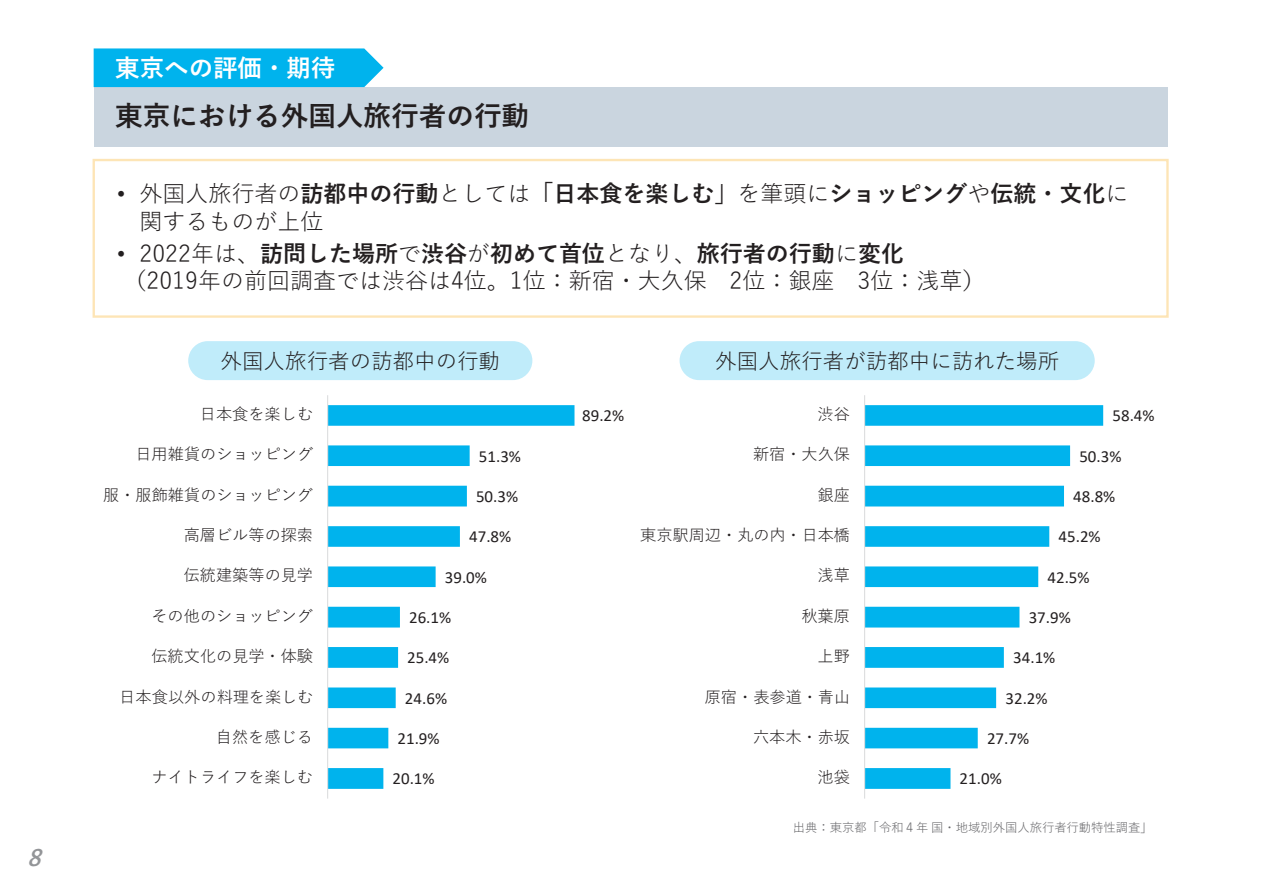
<style>
.page{position:relative;width:1263px;height:893px;background:#fff}
.page>*{position:absolute;margin:0;border:0;box-sizing:border-box;transform-origin:0 0}
.t1{font:700 27.6px "Yu Gothic";color:#231f20}
.t2{font:700 24.45px "Yu Gothic";color:#fff}
.t3{font:700 23.1px "Yu Gothic";color:#231f20}
.t4{font:700 22.95px/27.6px "Yu Gothic";color:#231f20}
.t5{font:22.95px "Yu Gothic";color:#231f20}
.t6{font:italic 700 22.35px "Yu Go";color:#939598}
.t7{font:21.45px "Yu Gothic";color:#231f20}
.t8{font:16.95px "Calibri";letter-spacing:.005em;color:#231f20}
.t9{font:16.2px "Yu Gothic";color:#231f20}
.t10{font:12.3px "Yu Gothic";letter-spacing:-.005em;color:#636366}
.s1{font-family:"Arial";font-weight:400}
.s2{font-weight:400}
</style>
<div class="page">
<div style="left:94px;top:87px;width:1073px;height:59px;background:#cad5df"></div>
<div style="left:94px;top:48px;width:290px;height:39px;background:#00b3ed"></div>
<div style="left:188px;top:341px;width:344px;height:39px;background:#c0ecfa;border-radius:19px"></div>
<div style="left:679px;top:341px;width:416px;height:39px;background:#c0ecfa;border-radius:19px"></div>
<svg style="left:328px;top:405px;width:246px;height:384px"></svg>
<hr style="left:327px;top:395px;width:1px;height:404px;background:#dcdddf">
<svg style="left:865px;top:405px;width:238px;height:384px"></svg>
<hr style="left:864px;top:395px;width:1px;height:404px;background:#dcdddf">
<h3 class="t6" style="left:27px;top:845px;width:24px">8</h3>
<h2 class="t2" style="left:115px;top:54px;width:222px">東京への評価・期待</h2>
<h1 class="t1" style="left:115px;top:100px;width:415px">東京における外国人旅行者の行動</h1>
<h3 class="t4" style="left:140px;top:180px;width:990px;text-indent:-22px"><span class="s1">•</span> <span class="s2">外国人旅行者の</span>訪都中の行動<span class="s2">としては</span>「日本食を楽しむ」<span class="s2">を筆頭に</span>ショッピング<span class="s2">や</span>伝統・文化<span class="s2">に関するものが上位</span></h3>
<h3 class="t3" style="left:117px;top:240px;width:788px"><span class="s1">•</span> <span class="s2">2022年は、</span>訪問した場所<span class="s2">で</span>渋谷<span class="s2">が</span>初めて首位<span class="s2">となり、</span>旅行者の行動<span class="s2">に</span>変化</h3>
<h3 class="t5" style="left:124px;top:260px;width:863px">（2019年の前回調査では渋谷は4位。1位：新宿・大久保 2位：銀座 3位：浅草）</h3>
<h3 class="t7" style="left:221px;top:341px;width:281px">外国人旅行者の訪都中の行動</h3>
<h3 class="t7" style="left:715px;top:341px;width:345px">外国人旅行者が訪都中に訪れた場所</h3>
<p class="t9" style="left:200px;top:399px;width:115px">日本食を楽しむ</p>
<p class="t9" style="left:135px;top:440px;width:179px">日用雑貨のショッピング</p>
<p class="t9" style="left:103px;top:480px;width:211px">服・服飾雑貨のショッピング</p>
<p class="t9" style="left:184px;top:520px;width:131px">高層ビル等の探索</p>
<p class="t9" style="left:184px;top:561px;width:131px">伝統建築等の見学</p>
<p class="t9" style="left:151px;top:601px;width:163px">その他のショッピング</p>
<p class="t9" style="left:151px;top:641px;width:163px">伝統文化の見学・体験</p>
<p class="t9" style="left:119px;top:682px;width:196px">日本食以外の料理を楽しむ</p>
<p class="t9" style="left:216px;top:722px;width:99px">自然を感じる</p>
<p class="t9" style="left:151px;top:762px;width:163px">ナイトライフを楽しむ</p>
<p class="t8" style="left:479px;top:444px;width:44px">51.3%</p>
<p class="t8" style="left:476px;top:484px;width:44px">50.3%</p>
<p class="t8" style="left:469px;top:525px;width:44px">47.8%</p>
<p class="t8" style="left:445px;top:565px;width:44px">39.0%</p>
<p class="t8" style="left:409px;top:606px;width:44px">26.1%</p>
<p class="t8" style="left:407px;top:646px;width:44px">25.4%</p>
<p class="t8" style="left:405px;top:686px;width:44px">24.6%</p>
<p class="t8" style="left:397px;top:727px;width:44px">21.9%</p>
<p class="t8" style="left:392px;top:767px;width:44px">20.1%</p>
<p class="t8" style="left:582px;top:404px;width:44px">89.2%</p>
<p class="t9" style="left:817px;top:399px;width:34px">渋谷</p>
<p class="t9" style="left:753px;top:440px;width:99px">新宿・大久保</p>
<p class="t9" style="left:817px;top:480px;width:34px">銀座</p>
<p class="t9" style="left:640px;top:520px;width:211px">東京駅周辺・丸の内・日本橋</p>
<p class="t9" style="left:817px;top:561px;width:34px">浅草</p>
<p class="t9" style="left:801px;top:601px;width:50px">秋葉原</p>
<p class="t9" style="left:817px;top:641px;width:34px">上野</p>
<p class="t9" style="left:705px;top:682px;width:147px">原宿・表参道・青山</p>
<p class="t9" style="left:753px;top:722px;width:99px">六本木・赤坂</p>
<p class="t9" style="left:817px;top:762px;width:34px">池袋</p>
<p class="t8" style="left:1112px;top:404px;width:44px">58.4%</p>
<p class="t8" style="left:1079px;top:444px;width:44px">50.3%</p>
<p class="t8" style="left:1073px;top:484px;width:44px">48.8%</p>
<p class="t8" style="left:1058px;top:525px;width:44px">45.2%</p>
<p class="t8" style="left:1047px;top:565px;width:44px">42.5%</p>
<p class="t8" style="left:1029px;top:606px;width:44px">37.9%</p>
<p class="t8" style="left:1013px;top:646px;width:44px">34.1%</p>
<p class="t8" style="left:1005px;top:686px;width:44px">32.2%</p>
<p class="t8" style="left:987px;top:727px;width:44px">27.7%</p>
<p class="t8" style="left:960px;top:767px;width:44px">21.0%</p>
<p class="t10" style="left:793px;top:816px;width:361px">出典：東京都「令和４年国・地域別外国人旅行者行動特性調査」</p>
</div>
